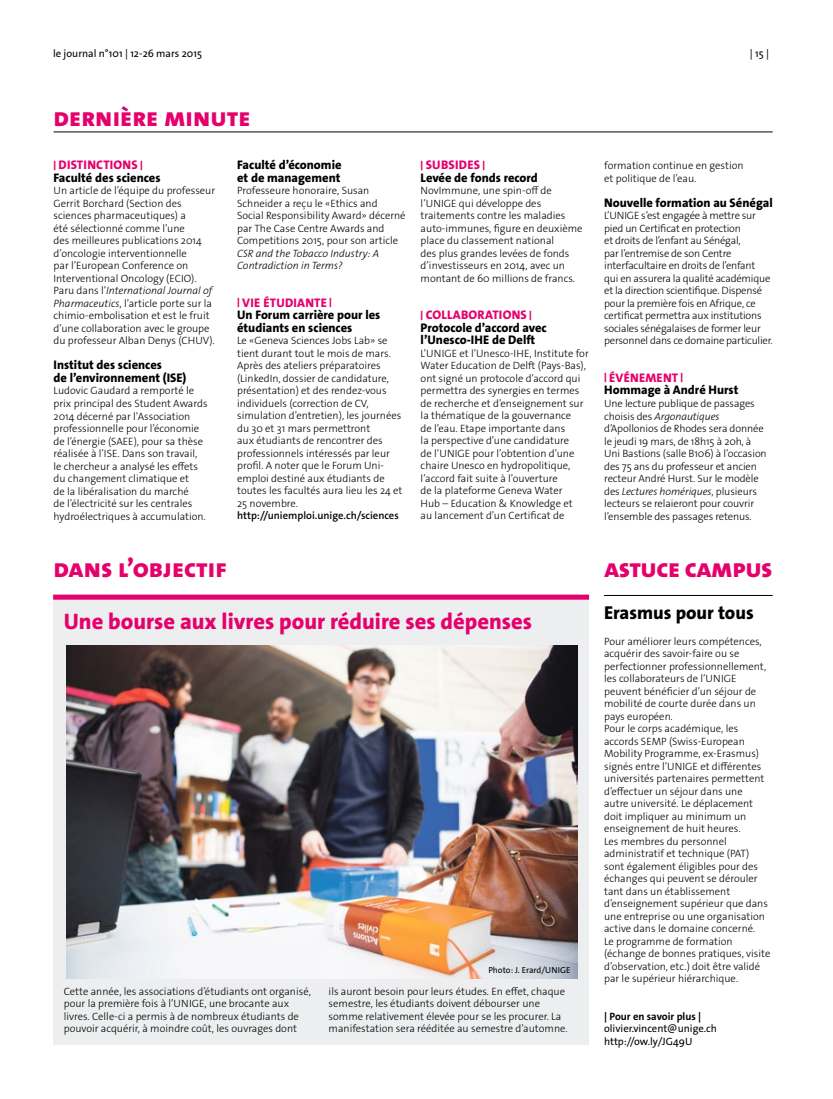
<style>
.page{position:relative;width:833px;height:1099px;background:#fff}
.page>*{position:absolute;margin:0;border:0;box-sizing:border-box;transform-origin:0 0}
.t1{font:800 26.25px "The Sans Os F";color:#e5006b}
.t2{font:800 22.5px "The Sans Os F";color:#e5006b}
.t3{font:800 18.75px "The Sans Os F";color:#000}
.t4{font:800 12.5px/12.5px "The Sans Os F";letter-spacing:.02em;color:#000}
.t5{font:800 12.5px/12.5px "The Sans Os F";color:#000}
.t6{font:300 10.62px/12.5px "The Sans Os F";color:#000}
.t7{font:300 10.62px/12.5px "The Sans Os F";letter-spacing:-.02em;color:#000}
.t8{font:10.62px/12.5px "The Sans Os F";color:#000}
.t9{font:italic 300 10.62px/12.5px "The Sans Os F";color:#000}
.t10{font:600 10.62px "The Sans Os F";color:#000}
.t11{font:700 10.62px "The Sans Os F";color:#000}
.t12{font:8.75px "The Sans Os F";color:#000}
.s1{font-weight:900;font-size:9.38px;color:#e5006b}
.s2{color:#e5006b}
.s3{font-style:italic}
</style>
<div class="page">
<div style="left:53px;top:594px;width:536px;height:450px;background:#edeeef"></div>
<img style="left:66px;top:645px;width:511px;height:333px">
<div style="left:53px;top:594px;width:536px;height:5px;background:#e5006b"></div>
<hr style="left:54px;top:132px;width:718px;height:1px;background:#000">
<hr style="left:604px;top:595px;width:168px;height:1px;background:#000">
<p class="t8" style="left:53px;top:47px;width:150px">le journal n°101 | 12-26 mars 2015</p>
<p class="t8" style="left:750px;top:47px;width:21px">| 15 |</p>
<h1 class="t1" style="left:54px;top:100px;width:198px">dernière minute</h1>
<p class="t4" style="left:54px;top:159px;width:108px"><span class="s1">|</span> <span class="s2">DISTINCTIONS</span> <span class="s1">|<br></span>Faculté des sciences</p>
<p class="t6" style="left:54px;top:185px;width:163px">Un article de l’équipe du professeur Gerrit Borchard (Section des sciences pharmaceutiques) a<br>été sélectionné comme l’une<br>des meilleures publications 2014 d’oncologie interventionnelle<br>par l’European Conference on Interventional Oncology (ECIO).<br>Paru dans l’<span class="s3">International Journal of Pharmaceutics</span>, l’article porte sur la chimio-embolisation et est le fruit d’une collaboration avec le groupe du professeur Alban Denys (CHUV).</p>
<p class="t5" style="left:54px;top:359px;width:134px">Institut des sciences<br>de l’environnement (ISE)</p>
<p class="t6" style="left:54px;top:385px;width:155px">Ludovic Gaudard a remporté le prix principal des Student Awards<br>2014 décerné par l’Association professionnelle pour l’économie de l’énergie (SAEE), pour sa thèse réalisée à l’ISE. Dans son travail, le chercheur a analysé les effets du changement climatique et<br>de la libéralisation du marché<br>de l’électricité sur les centrales hydroélectriques à accumulation.</p>
<p class="t4" style="left:237px;top:159px;width:106px">Faculté d’économie et de management</p>
<p class="t6" style="left:237px;top:185px;width:170px">Professeure honoraire, Susan Schneider a reçu le «Ethics and Social Responsibility Award» décerné par The Case Centre Awards and Competitions 2015, pour son article</p>
<p class="t9" style="left:237px;top:247px;width:143px">CSR and the Tobacco Industry: A<br>Contradiction in Terms?</p>
<p class="t4" style="left:237px;top:296px;width:145px"><span class="s1">|</span> <span class="s2">VIE ÉTUDIANTE</span> <span class="s1">|<br></span>Un Forum carrière pour les étudiants en sciences</p>
<p class="t6" style="left:237px;top:335px;width:167px">Le «Geneva Sciences Jobs Lab» se tient durant tout le mois de mars.<br>Après des ateliers préparatoires (LinkedIn, dossier de candidature, présentation) et des rendez-vous individuels (correction de CV, simulation d’entretien), les journées du 30 et 31 mars permettront<br>aux étudiants de rencontrer des professionnels intéressés par leur profil. A noter que le Forum Uni&shy;emploi destiné aux étudiants de toutes les facultés aura lieu les 24 et<br>25 novembre.</p>
<p class="t10" style="left:237px;top:509px;width:163px">http://uniemploi.unige.ch/sciences</p>
<p class="t4" style="left:421px;top:159px;width:119px"><span class="s1">|</span> <span class="s2">SUBSIDES</span> <span class="s1">|<br></span>Levée de fonds record</p>
<p class="t6" style="left:421px;top:185px;width:163px">NovImmune, une spin-off de l’UNIGE qui développe des traitements contre les maladies auto-immunes, figure en deuxième place du classement national<br>des plus grandes levées de fonds d’investisseurs en 2014, avec un montant de 60 millions de francs.</p>
<p class="t4" style="left:421px;top:309px;width:128px"><span class="s1">|</span> <span class="s2">COLLABORATIONS</span> <span class="s1">|<br></span>Protocole d’accord avec l’Unesco-IHE de Delft</p>
<p class="t6" style="left:421px;top:347px;width:170px">L’UNIGE et l’Unesco-IHE, Institute for Water Education de Delft (Pays-Bas), ont signé un protocole d’accord qui permettra des synergies en termes de recherche et d’enseignement sur la thématique de la gouvernance<br>de l’eau. Etape importante dans<br>la perspective d’une candidature<br>de l’UNIGE pour l’obtention d’une chaire Unesco en hydropolitique, l’accord fait suite à l’ouverture<br>de la plateforme Geneva Water<br>Hub – Education &amp; Knowledge et<br>au lancement d’un Certificat de</p>
<p class="t6" style="left:604px;top:159px;width:141px">formation continue en gestion et politique de l’eau.</p>
<p class="t4" style="left:604px;top:196px;width:170px">Nouvelle formation au Sénégal</p>
<p class="t7" style="left:604px;top:210px;width:170px">L’UNIGE s’est engagée à mettre sur pied un Certificat en protection<br>et droits de l’enfant au Sénégal,<br>par l’entremise de son Centre interfacultaire en droits de l’enfant<br>qui en assurera la qualité académique et la direction scientifique. Dispensé pour la première fois en Afrique, ce certificat permettra aux institutions sociales sénégalaises de former leur personnel dans ce domaine particulier.</p>
<p class="t4" style="left:604px;top:371px;width:136px"><span class="s1">|</span> <span class="s2">ÉVÉNEMENT</span> <span class="s1">|<br></span>Hommage à André Hurst</p>
<p class="t6" style="left:604px;top:397px;width:164px">Une lecture publique de passages choisis des <span class="s3">Argonautiques </span>d’Apollonios de Rhodes sera donnée le jeudi 19 mars, de 18h15 à 20h, à Uni Bastions (salle B106) à l’occasion des 75 ans du professeur et ancien recteur André Hurst. Sur le modèle des <span class="s3">Lectures homériques</span>, plusieurs lecteurs se relaieront pour couvrir l’ensemble des passages retenus.</p>
<h1 class="t1" style="left:54px;top:551px;width:175px">dans l’objectif</h1>
<h1 class="t1" style="left:604px;top:550px;width:170px">astuce campus</h1>
<h3 class="t3" style="left:604px;top:601px;width:151px">Erasmus pour tous</h3>
<p class="t6" style="left:604px;top:635px;width:168px">Pour améliorer leurs compétences, acquérir des savoir-faire ou se perfectionner professionnellement, les collaborateurs de l’UNIGE peuvent bénéficier d’un séjour de mobilité de courte durée dans un pays européen.<br>Pour le corps académique, les accords SEMP (Swiss-European<br>Mobility Programme, ex-Erasmus) signés entre l’UNIGE et différentes universités partenaires permettent d’effectuer un séjour dans une<br>autre université. Le déplacement doit impliquer au minimum un enseignement de huit heures.<br>Les membres du personnel administratif et technique (PAT) sont également éligibles pour des échanges qui peuvent se dérouler tant dans un établissement d’enseignement supérieur que dans une entreprise ou une organisation active dans le domaine concerné.<br>Le programme de formation (échange de bonnes pratiques, visite d’observation, etc.) doit être validé par le supérieur hiérarchique.</p>
<p class="t11" style="left:604px;top:1009px;width:99px">| Pour en savoir plus |</p>
<p class="t8" style="left:604px;top:1022px;width:114px">olivier.vincent@unige.ch http://ow.ly/JG49U</p>
<h2 class="t2" style="left:64px;top:607px;width:470px">Une bourse aux livres pour réduire ses dépenses</h2>
<p class="t12" style="left:488px;top:964px;width:84px">Photo: J. Erard/UNIGE</p>
<p class="t6" style="left:64px;top:985px;width:249px">Cette année, les associations d’étudiants ont organisé, pour la première fois à l’UNIGE, une brocante aux livres. Celle-ci a permis à de nombreux étudiants de pouvoir acquérir, à moindre coût, les ouvrages dont</p>
<p class="t6" style="left:329px;top:985px;width:241px">ils auront besoin pour leurs études. En effet, chaque semestre, les étudiants doivent débourser une somme relativement élevée pour se les procurer. La manifestation sera rééditée au semestre d’automne.</p>
</div>
